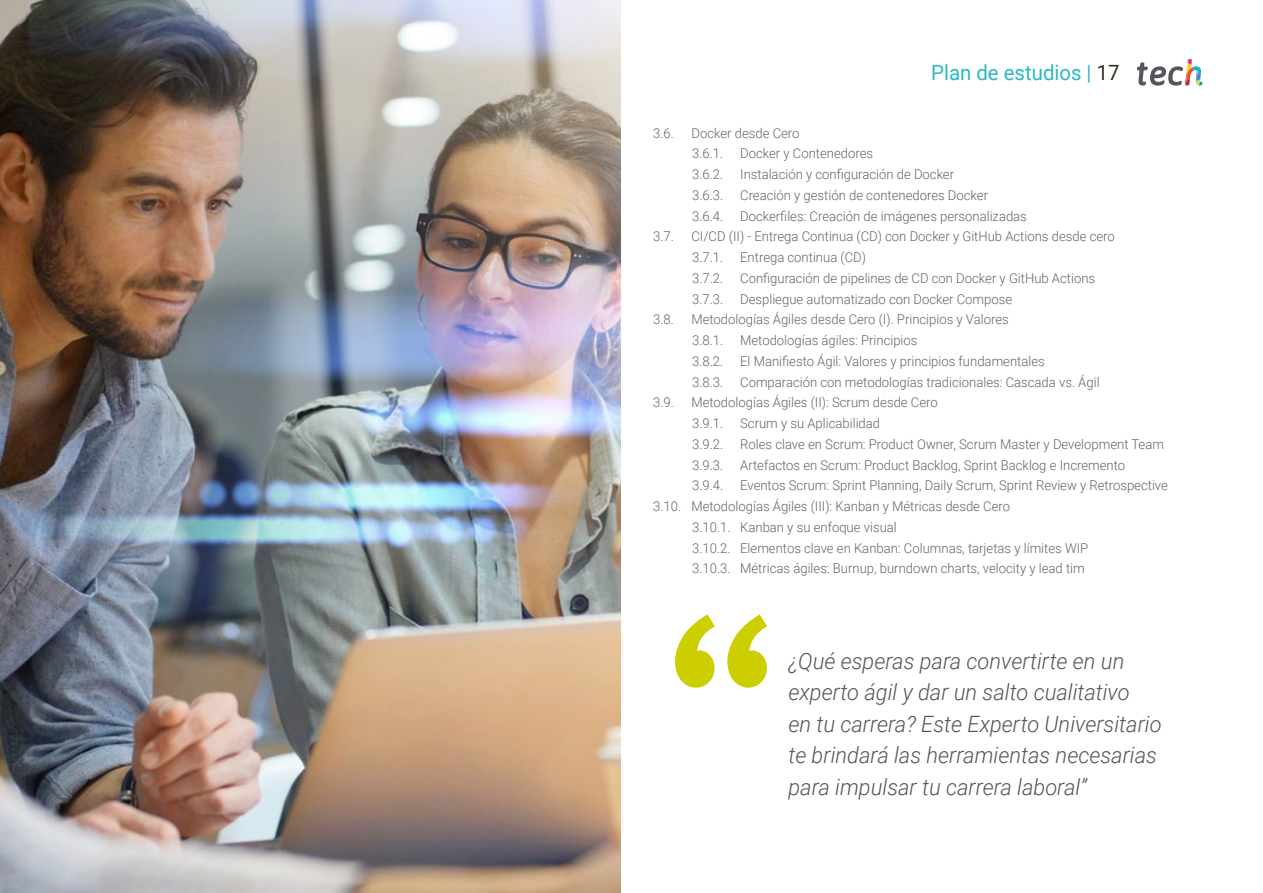
<style>
.page{position:relative;width:1263px;height:893px;background:#fff}
.page>*{position:absolute;margin:0;border:0;box-sizing:border-box;transform-origin:0 0}
.t1{font:italic 300 22.5px/31.5px "Roboto";color:#52555b}
.t2{font:21px "Roboto";color:#2db8c5}
.t3{font:300 13.5px/20.7px "Roboto";color:#61646a}
.s1{color:#312e20}
</style>
<div class="page">
<img style="left:0;top:0;width:621px;height:893px">
<svg style="left:675px;top:614px;width:92px;height:74px"></svg>
<svg style="left:1137px;top:59px;width:65px;height:27px"></svg>
<h2 class="t2" style="left:931px;top:57px;width:190px">Plan de estudios | <span class="s1">17</span></h2>
<p class="t3" style="left:653px;top:122px;width:22px">3.6.</p>
<p class="t3" style="left:691px;top:122px;width:337px">Docker desde Cero<br>3.6.1. Docker y Contenedores<br>3.6.2. Instalación y configuración de Docker<br>3.6.3. Creación y gestión de contenedores Docker<br>3.6.4. Dockerfiles: Creación de imágenes personalizadas</p>
<p class="t3" style="left:653px;top:226px;width:22px">3.7.</p>
<p class="t3" style="left:691px;top:226px;width:425px">CI/CD (II) - Entrega Continua (CD) con Docker y GitHub Actions desde cero 3.7.1. Entrega continua (CD)<br>3.7.2. Configuración de pipelines de CD con Docker y GitHub Actions 3.7.3. Despliegue automatizado con Docker Compose</p>
<p class="t3" style="left:653px;top:309px;width:22px">3.8.</p>
<p class="t3" style="left:691px;top:309px;width:410px">Metodologías Ágiles desde Cero (I). Principios y Valores<br>3.8.1. Metodologías ágiles: Principios<br>3.8.2. El Manifiesto Ágil: Valores y principios fundamentales<br>3.8.3. Comparación con metodologías tradicionales: Cascada vs. Ágil</p>
<p class="t3" style="left:653px;top:392px;width:22px">3.9.</p>
<p class="t3" style="left:691px;top:392px;width:248px">Metodologías Ágiles (II): Scrum desde Cero</p>
<p class="t3" style="left:692px;top:413px;width:189px">3.9.1. Scrum y su Aplicabilidad</p>
<p class="t3" style="left:692px;top:433px;width:473px">3.9.2. Roles clave en Scrum: Product Owner, Scrum Master y Development Team</p>
<p class="t3" style="left:692px;top:454px;width:434px">3.9.3. Artefactos en Scrum: Product Backlog, Sprint Backlog e Incremento</p>
<p class="t3" style="left:692px;top:475px;width:477px">3.9.4. Eventos Scrum: Sprint Planning, Daily Scrum, Sprint Review y Retrospective</p>
<p class="t3" style="left:653px;top:496px;width:358px">3.10. Metodologías Ágiles (III): Kanban y Métricas desde Cero</p>
<p class="t3" style="left:692px;top:516px;width:206px">3.10.1. Kanban y su enfoque visual</p>
<p class="t3" style="left:692px;top:537px;width:398px">3.10.2. Elementos clave en Kanban: Columnas, tarjetas y límites WIP</p>
<p class="t3" style="left:692px;top:558px;width:394px">3.10.3. Métricas ágiles: Burnup, burndown charts, velocity y lead tim</p>
<h1 class="t1" style="left:788px;top:644px;width:375px">¿Qué esperas para convertirte en un experto ágil y dar un salto cualitativo<br>en tu carrera? Este Experto Universitario te brindará las herramientas necesarias para impulsar tu carrera laboral”</h1>
</div>
